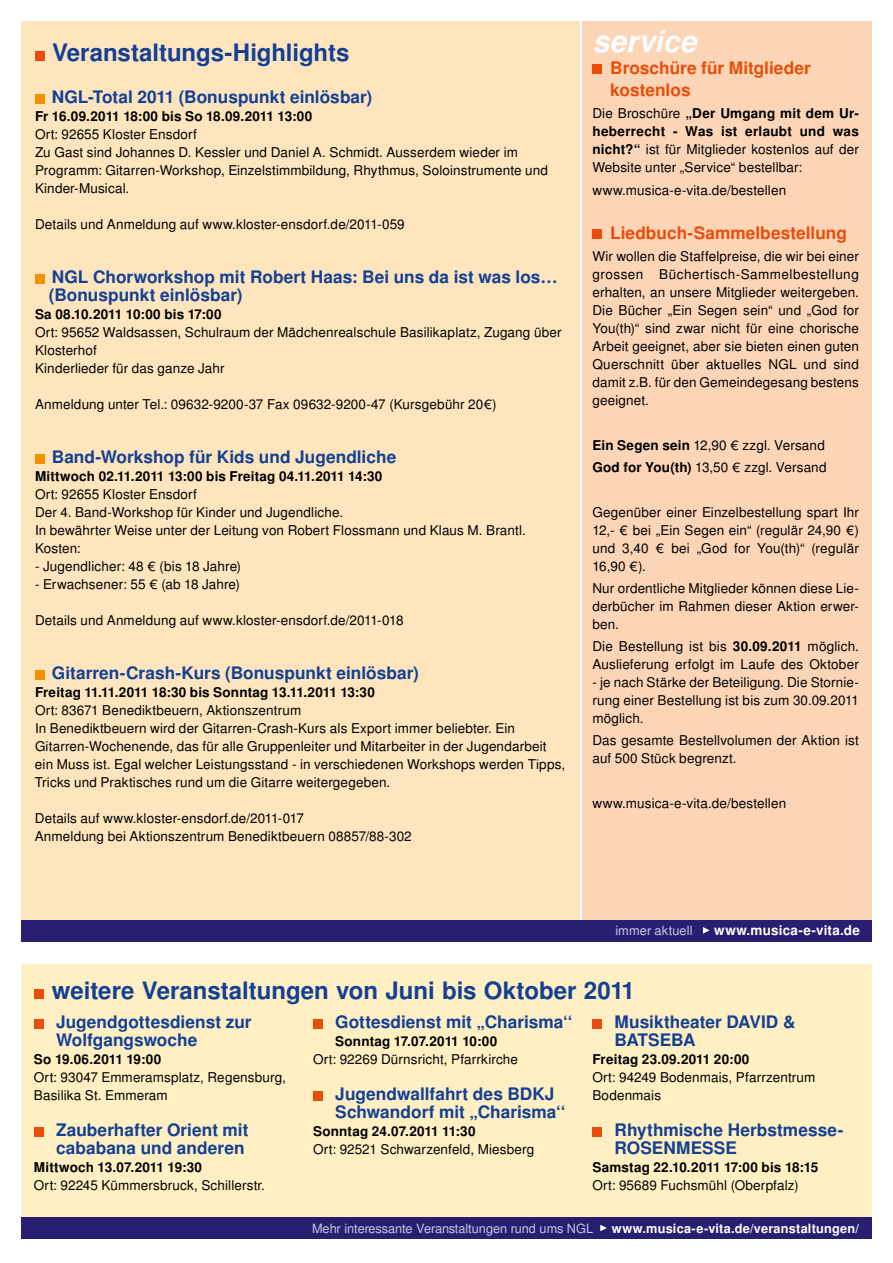
<style>
.page{position:relative;width:893px;height:1263px;background:#fff}
.page>*{position:absolute;margin:0;border:0;box-sizing:border-box;transform-origin:0 0}
.t1{font:italic 700 30px "Free Sans";letter-spacing:.005em;color:#fff}
.t2{font:700 24px "Free Sans";color:#134094}
.t3{font:700 17.25px/18px "Free Sans";color:#134094}
.t4{font:700 17.25px/22.2px "Free Sans";color:#e94d0a}
.t5{font:13.5px/18px "Free Sans";letter-spacing:.01em;color:#000}
.t6{font:700 13.5px "Free Sans";letter-spacing:.01em;color:#000}
.t7{font:700 13.5px "Free Sans";letter-spacing:.015em;color:#fff}
.t8{font:12.75px "Free Sans";color:#c7c9e7}
.t9{font:700 12.75px "Free Sans";letter-spacing:.015em;color:#fff}
.s1{font-weight:700}
</style>
<div class="page">
<div style="left:21px;top:964px;width:851px;height:253px;background:#ffefc3"></div>
<div style="left:582px;top:425px;width:290px;height:505px;background:#fcd5b7"></div>
<div style="left:21px;top:1217px;width:851px;height:22px;background:#291f71"></div>
<div style="left:21px;top:425px;width:559px;height:505px;background:#fee5be"></div>
<div style="left:21px;top:920px;width:851px;height:21px;background:#291f71"></div>
<svg style="left:703px;top:927px;width:6px;height:6px"></svg>
<div style="left:582px;top:21px;width:290px;height:404px;background:#fcd5b7"></div>
<div style="left:21px;top:21px;width:559px;height:404px;background:#fee5be"></div>
<svg style="left:600px;top:1225px;width:7px;height:6px"></svg>
<div style="left:35px;top:52px;width:9px;height:9px;background:#e94d0a"></div>
<div style="left:35px;top:94px;width:9px;height:9px;background:#f39100"></div>
<div style="left:35px;top:274px;width:9px;height:9px;background:#f39100"></div>
<div style="left:35px;top:454px;width:9px;height:9px;background:#f39100"></div>
<div style="left:35px;top:670px;width:9px;height:9px;background:#f39100"></div>
<div style="left:34px;top:1019px;width:9px;height:9px;background:#e94d0a"></div>
<div style="left:34px;top:1127px;width:9px;height:9px;background:#e94d0a"></div>
<div style="left:313px;top:1019px;width:10px;height:9px;background:#e94d0a"></div>
<div style="left:313px;top:1091px;width:10px;height:9px;background:#e94d0a"></div>
<div style="left:592px;top:1019px;width:10px;height:9px;background:#e94d0a"></div>
<div style="left:592px;top:1127px;width:10px;height:9px;background:#e94d0a"></div>
<div style="left:34px;top:989px;width:9px;height:9px;background:#e94d0a"></div>
<div style="left:592px;top:64px;width:10px;height:10px;background:#e94d0a"></div>
<div style="left:592px;top:230px;width:10px;height:9px;background:#e94d0a"></div>
<h2 class="t2" style="left:52px;top:35px;width:299px">Veranstaltungs-Highlights</h2>
<p class="t3" style="left:52px;top:89px;width:322px">NGL-Total 2011 (Bonuspunkt einlösbar)</p>
<p class="t6" style="left:35px;top:107px;width:279px">Fr 16.09.2011 18:00 bis So 18.09.2011 13:00</p>
<p class="t5" style="left:35px;top:126px;width:515px">Ort: 92655 Kloster Ensdorf<br>Zu Gast sind Johannes D. Kessler und Daniel A. Schmidt. Ausserdem wieder im Programm: Gitarren-Workshop, Einzelstimmbildung, Rhythmus, Soloinstrumente und Kinder-Musical.</p>
<p class="t5" style="left:35px;top:216px;width:371px">Details und Anmeldung auf www.kloster-ensdorf.de/2011-059</p>
<p class="t3" style="left:49px;top:269px;width:510px">NGL Chorworkshop mit Robert Haas: Bei uns da ist was los… (Bonuspunkt einlösbar)</p>
<p class="t6" style="left:35px;top:305px;width:188px">Sa 08.10.2011 10:00 bis 17:00</p>
<p class="t5" style="left:35px;top:324px;width:528px">Ort: 95652 Waldsassen, Schulraum der Mädchenrealschule Basilikaplatz, Zugang über<br>Klosterhof<br>Kinderlieder für das ganze Jahr</p>
<p class="t5" style="left:35px;top:396px;width:463px">Anmeldung unter Tel.: 09632-9200-37 Fax 09632-9200-47 (Kursgebühr 20€)</p>
<p class="t3" style="left:52px;top:449px;width:346px">Band-Workshop für Kids und Jugendliche</p>
<p class="t6" style="left:35px;top:467px;width:349px">Mittwoch 02.11.2011 13:00 bis Freitag 04.11.2011 14:30</p>
<p class="t5" style="left:35px;top:486px;width:492px">Ort: 92655 Kloster Ensdorf<br>Der 4. Band-Workshop für Kinder und Jugendliche.<br>In bewährter Weise unter der Leitung von Robert Flossmann und Klaus M. Brantl.<br>Kosten:</p>
<p class="t5" style="left:35px;top:558px;width:208px">- Jugendlicher: 48 € (bis 18 Jahre)</p>
<p class="t5" style="left:35px;top:576px;width:207px">- Erwachsener: 55 € (ab 18 Jahre)</p>
<p class="t5" style="left:35px;top:612px;width:370px">Details und Anmeldung auf www.kloster-ensdorf.de/2011-018</p>
<p class="t3" style="left:52px;top:665px;width:368px">Gitarren-Crash-Kurs (Bonuspunkt einlösbar)</p>
<p class="t6" style="left:35px;top:683px;width:341px">Freitag 11.11.2011 18:30 bis Sonntag 13.11.2011 13:30</p>
<p class="t5" style="left:35px;top:702px;width:532px">Ort: 83671 Benediktbeuern, Aktionszentrum<br>In Benediktbeuern wird der Gitarren-Crash-Kurs als Export immer beliebter. Ein Gitarren-Wochenende, das für alle Gruppenleiter und Mitarbeiter in der Jugendarbeit ein Muss ist. Egal welcher Leistungsstand - in verschiedenen Workshops werden Tipps, Tricks und Praktisches rund um die Gitarre weitergegeben.</p>
<p class="t5" style="left:35px;top:810px;width:378px">Details auf www.kloster-ensdorf.de/2011-017<br>Anmeldung bei Aktionszentrum Benediktbeuern 08857/88-302</p>
<h1 class="t1" style="left:592px;top:19px;width:106px">service</h1>
<p class="t4" style="left:610px;top:57px;width:202px">Broschüre für Mitglieder kostenlos</p>
<p class="t5" style="left:592px;top:105px;width:268px;text-align:justify">Die Broschüre <span class="s1">„Der Umgang mit dem Ur&shy;heberrecht - Was ist erlaubt und was nicht?“</span> ist für Mitglieder kostenlos auf der Website unter „Service“ bestellbar:</p>
<p class="t5" style="left:592px;top:182px;width:195px">www.musica-e-vita.de/bestellen</p>
<p class="t4" style="left:610px;top:222px;width:238px">Liedbuch-Sammelbestellung</p>
<p class="t5" style="left:592px;top:248px;width:268px;text-align:justify">Wir wollen die Staffelpreise, die wir bei einer grossen Büchertisch-Sammelbestellung erhalten, an unsere Mitglieder weitergeben.<br>Die Bücher „Ein Segen sein“ und „God for You(th)“ sind zwar nicht für eine chorische Arbeit geeignet, aber sie bieten einen guten Querschnitt über aktuelles NGL und sind damit z.B. für den Gemeindegesang bestens geeignet.</p>
<p class="t5" style="left:592px;top:435px;width:236px;line-height:22.2px"><span class="s1">Ein Segen sein</span> 12,90 € zzgl. Versand<br><span class="s1">God for You(th)</span> 13,50 € zzgl. Versand</p>
<p class="t5" style="left:592px;top:504px;width:268px;text-align:justify">Gegenüber einer Einzelbestellung spart Ihr 12,- € bei „Ein Segen ein“ (regulär 24,90 €) und 3,40 € bei „God for You(th)“ (regulär 16,90 €).</p>
<p class="t5" style="left:592px;top:580px;width:268px;text-align:justify">Nur ordentliche Mitglieder können diese Lie&shy;derbücher im Rahmen dieser Aktion erwer&shy;ben.</p>
<p class="t5" style="left:592px;top:638px;width:268px">Die Bestellung ist bis <span class="s1">30.09.2011</span> möglich.<br>Auslieferung erfolgt im Laufe des Oktober</p>
<p class="t5" style="left:592px;top:674px;width:268px;text-align:justify">- je nach Stärke der Beteiligung. Die Stornie&shy;rung einer Bestellung ist bis zum 30.09.2011 möglich.</p>
<p class="t5" style="left:592px;top:732px;width:268px">Das gesamte Bestellvolumen der Aktion ist auf 500 Stück begrenzt.</p>
<p class="t5" style="left:592px;top:795px;width:195px">www.musica-e-vita.de/bestellen</p>
<p class="t8" style="left:615px;top:921px;width:79px">immer aktuell</p>
<p class="t7" style="left:714px;top:920px;width:147px">www.musica-e-vita.de</p>
<h2 class="t2" style="left:52px;top:973px;width:585px">weitere Veranstaltungen von Juni bis Oktober 2011</h2>
<p class="t3" style="left:56px;top:1014px;width:197px">Jugendgottesdienst zur<br>Wolfgangswoche</p>
<p class="t6" style="left:34px;top:1049px;width:129px">So 19.06.2011 19:00</p>
<p class="t5" style="left:34px;top:1069px;width:253px">Ort: 93047 Emmeramsplatz, Regensburg,<br>Basilika St. Emmeram</p>
<p class="t3" style="left:56px;top:1122px;width:194px">Zauberhafter Orient mit cababana und anderen</p>
<p class="t6" style="left:34px;top:1157px;width:170px">Mittwoch 13.07.2011 19:30</p>
<p class="t5" style="left:34px;top:1177px;width:233px">Ort: 92245 Kümmersbruck, Schillerstr.</p>
<p class="t3" style="left:335px;top:1014px;width:239px">Gottesdienst mit „Charisma‘‘</p>
<p class="t6" style="left:335px;top:1031px;width:163px">Sonntag 17.07.2011 10:00</p>
<p class="t5" style="left:313px;top:1051px;width:206px">Ort: 92269 Dürnsricht, Pfarrkirche</p>
<p class="t3" style="left:335px;top:1086px;width:232px">Jugendwallfahrt des BDKJ<br>Schwandorf mit „Charisma‘‘</p>
<p class="t6" style="left:313px;top:1121px;width:164px">Sonntag 24.07.2011 11:30</p>
<p class="t5" style="left:313px;top:1141px;width:223px">Ort: 92521 Schwarzenfeld, Miesberg</p>
<p class="t3" style="left:615px;top:1014px;width:182px">Musiktheater DAVID &amp;<br>BATSEBA</p>
<p class="t6" style="left:592px;top:1049px;width:159px">Freitag 23.09.2011 20:00</p>
<p class="t5" style="left:592px;top:1069px;width:224px">Ort: 94249 Bodenmais, Pfarrzentrum<br>Bodenmais</p>
<p class="t3" style="left:615px;top:1122px;width:230px">Rhythmische Herbstmesse-<br>ROSENMESSE</p>
<p class="t6" style="left:592px;top:1157px;width:227px">Samstag 22.10.2011 17:00 bis 18:15</p>
<p class="t5" style="left:592px;top:1177px;width:208px">Ort: 95689 Fuchsmühl (Oberpfalz)</p>
<p class="t8" style="left:312px;top:1219px;width:283px">Mehr interessante Veranstaltungen rund ums NGL</p>
<p class="t9" style="left:612px;top:1219px;width:249px">www.musica-e-vita.de/veranstaltungen/</p>
</div>
